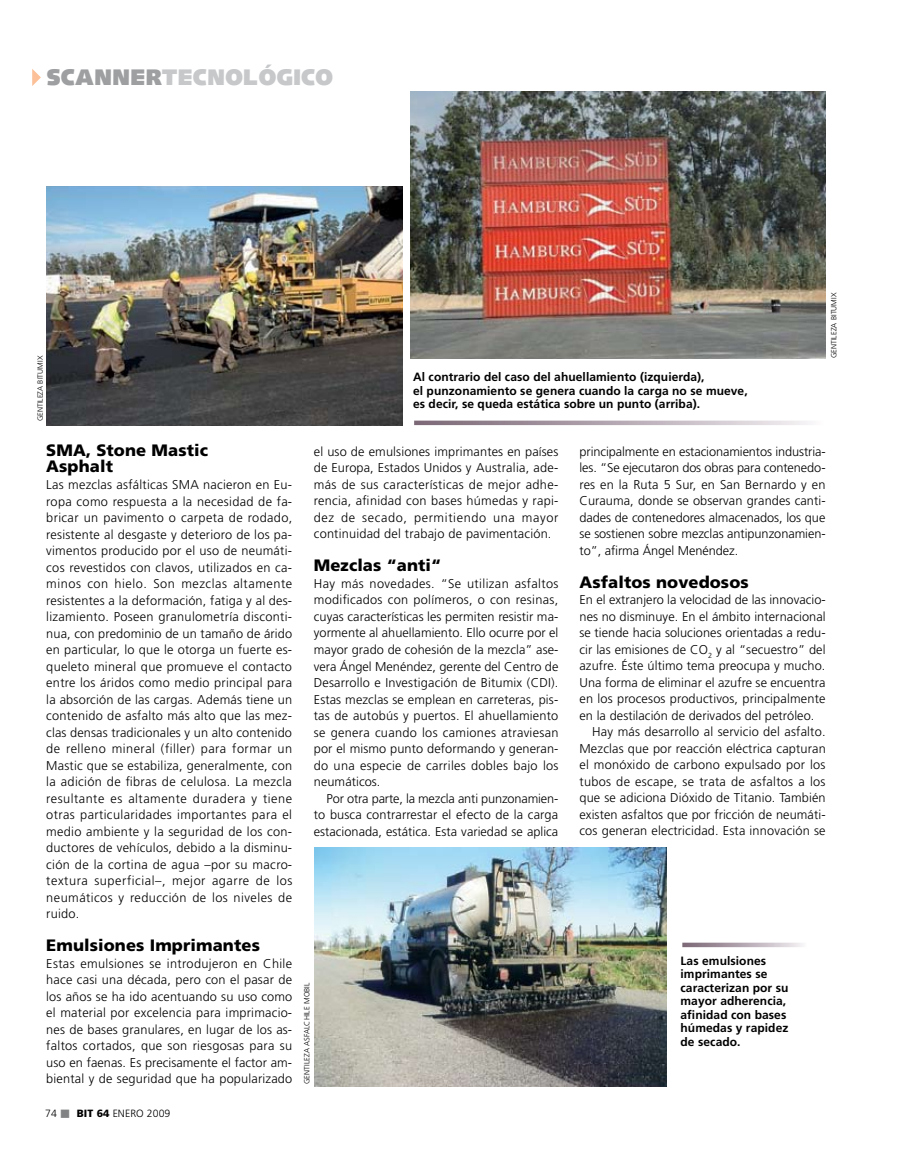
<style>
.page{position:relative;width:915px;height:1170px;background:#fff}
.page>*{position:absolute;margin:0;border:0;box-sizing:border-box;transform-origin:0 0}
.t1{font:900 22.5px "Syntax";letter-spacing:.02em;color:#c6c8ca}
.t2{font:900 16.5px/16.5px "Frutiger";letter-spacing:.005em;color:#000}
.t3{font:300 12.75px/16.5px "Frutiger";letter-spacing:.01em;color:#000;text-align:justify}
.t4{font:700 12px/13.5px "Frutiger";letter-spacing:.005em;color:#000}
.t5{font:300 10.5px "Frutiger";letter-spacing:.005em;color:#000}
.t6{font:300 7.5px "Frutiger";letter-spacing:.005em;color:#000}
.s1{color:#9d9fa1}
.s2{color:#808284}
.s3{font-weight:900}
</style>
<div class="page">
<svg style="left:32px;top:69px;width:9px;height:17px"></svg>
<img style="left:411px;top:92px;width:414px;height:266px">
<img style="left:47px;top:186px;width:356px;height:239px">
<svg style="left:414px;top:420px;width:398px;height:5px;background:#beb3bb"></svg>
<svg style="left:682px;top:942px;width:121px;height:5px"></svg>
<img style="left:314px;top:847px;width:352px;height:239px">
<h1 class="t1" style="left:47px;top:64px;width:288px"><span class="s1">SCANNER</span>TECNOLÓGICO</h1>
<p class="t6" style="left:36px;top:421px;width:67px;rotate:-90deg">gentileza Bitu mix</p>
<p class="t4" style="left:413px;top:370px;width:336px">Al contrario del caso del ahuellamiento (izquierda),<br>el punzonamiento se genera cuando la carga no se mueve, es decir, se queda estática sobre un punto (arriba).</p>
<p class="t6" style="left:829px;top:358px;width:67px;rotate:-90deg">gentileza Bitu mix</p>
<p class="t2" style="left:46px;top:441px;width:163px">SMA, Stone Mastic<br>Asphalt</p>
<p class="t3" style="left:46px;top:476px;width:247px">Las mezclas asfálticas SMA nacieron en Eu&shy;ropa como respuesta a la necesidad de fa&shy;bricar un pavimento o carpeta de rodado, resistente al desgaste y deterioro de los pa&shy;vimentos producido por el uso de neumáti&shy;cos revestidos con clavos, utilizados en ca&shy;minos con hielo. Son mezclas altamente resistentes a la deformación, fatiga y al des&shy;lizamiento. Poseen granulometría disconti&shy;nua, con predominio de un tamaño de árido en particular, lo que le otorga un fuerte es&shy;queleto mineral que promueve el contacto entre los áridos como medio principal para la absorción de las cargas. Además tiene un contenido de asfalto más alto que las mez&shy;clas densas tradicionales y un alto contenido de relleno mineral (filler) para formar un Mastic que se estabiliza, generalmente, con la adición de fibras de celulosa. La mezcla resultante es altamente duradera y tiene otras particularidades importantes para el medio ambiente y la seguridad de los con&shy;ductores de vehículos, debido a la disminu&shy;ción de la cortina de agua –por su macro&shy;textura superficial–, mejor agarre de los neumáticos y reducción de los niveles de ruido.</p>
<p class="t2" style="left:46px;top:936px;width:215px">Emulsiones Imprimantes</p>
<p class="t3" style="left:46px;top:955px;width:247px">Estas emulsiones se introdujeron en Chile hace casi una década, pero con el pasar de los años se ha ido acentuando su uso como el material por excelencia para imprimacio&shy;nes de bases granulares, en lugar de los as&shy;faltos cortados, que son riesgosas para su uso en faenas. Es precisamente el factor am&shy;biental y de seguridad que ha popularizado</p>
<p class="t5" style="left:45px;top:1107px;width:127px">74 <span class="s2">■</span> <span class="s3">BIT 64</span> enero 2009</p>
<p class="t3" style="left:314px;top:443px;width:246px">el uso de emulsiones imprimantes en países de Europa, Estados Unidos y Australia, ade&shy;más de sus características de mejor adhe&shy;rencia, afinidad con bases húmedas y rapi&shy;dez de secado, permitiendo una mayor continuidad del trabajo de pavimentación.</p>
<p class="t2" style="left:314px;top:557px;width:129px">Mezclas “anti“</p>
<p class="t3" style="left:314px;top:575px;width:246px">Hay más novedades. “Se utilizan asfaltos modificados con polímeros, o con resinas, cuyas características les permiten resistir ma&shy;yormente al ahuellamiento. Ello ocurre por el mayor grado de cohesión de la mezcla” ase&shy;vera Ángel Menéndez, gerente del Centro de Desarrollo e Investigación de Bitumix (CDI).<br>Estas mezclas se emplean en carreteras, pis&shy;tas de autobús y puertos. El ahuellamiento se genera cuando los camiones atraviesan por el mismo punto deformando y generan&shy;do una especie de carriles dobles bajo los neumáticos.</p>
<p class="t3" style="left:314px;top:789px;width:246px;text-indent:13px">Por otra parte, la mezcla anti punzonamien&shy;to busca contrarrestar el efecto de la carga estacionada, estática. Esta variedad se aplica</p>
<p class="t6" style="left:303px;top:1084px;width:101px;rotate:-90deg">gentileza asfalchile mobil</p>
<p class="t3" style="left:579px;top:443px;width:247px">principalmente en estacionamientos industria&shy;les. “Se ejecutaron dos obras para contenedo&shy;res en la Ruta 5 Sur, en San Bernardo y en C urauma, donde se observan grandes canti&shy;dades de contenedores almacenados, los que se sostienen sobre mezclas antipunzonamien&shy;to”, afirma Ángel Menéndez.</p>
<p class="t2" style="left:579px;top:573px;width:171px">Asfaltos novedosos</p>
<p class="t3" style="left:579px;top:591px;width:247px">En el extranjero la velocidad de las innovacio-</p>
<p class="t3" style="left:579px;top:608px;width:247px">nes no disminuye. En el ámbito internacional</p>
<p class="t3" style="left:579px;top:624px;width:247px">se tiende hacia soluciones orientadas a redu-</p>
<p class="t3" style="left:579px;top:641px;width:247px">cir las emisiones de CO <sub>2</sub> y al “secuestro” del</p>
<p class="t3" style="left:579px;top:657px;width:247px">azufre. Éste último tema preocupa y mucho.</p>
<p class="t3" style="left:579px;top:674px;width:247px">Una forma de eliminar el azufre se encuentra</p>
<p class="t3" style="left:579px;top:690px;width:247px">en los procesos productivos, principalmente</p>
<p class="t3" style="left:579px;top:707px;width:236px">en la destilación de derivados del petróleo.</p>
<p class="t3" style="left:592px;top:723px;width:235px">Hay más desarrollo al servicio del asfalto.</p>
<p class="t3" style="left:579px;top:740px;width:248px">Mezclas que por reacción eléctrica capturan</p>
<p class="t3" style="left:579px;top:756px;width:247px">el monóxido de carbono expulsado por los</p>
<p class="t3" style="left:579px;top:773px;width:247px">tubos de escape, se trata de asfaltos a los</p>
<p class="t3" style="left:579px;top:789px;width:247px">que se adiciona Dióxido de Titanio. También</p>
<p class="t3" style="left:579px;top:806px;width:247px">existen asfaltos que por fricción de neumáti-</p>
<p class="t3" style="left:579px;top:822px;width:247px">cos generan electricidad. Esta innovación se</p>
<p class="t4" style="left:680px;top:953px;width:109px">Las emulsiones imprimantes se caracterizan por su mayor adherencia, afinidad con bases húmedas y rapidez de secado.</p>
</div>
